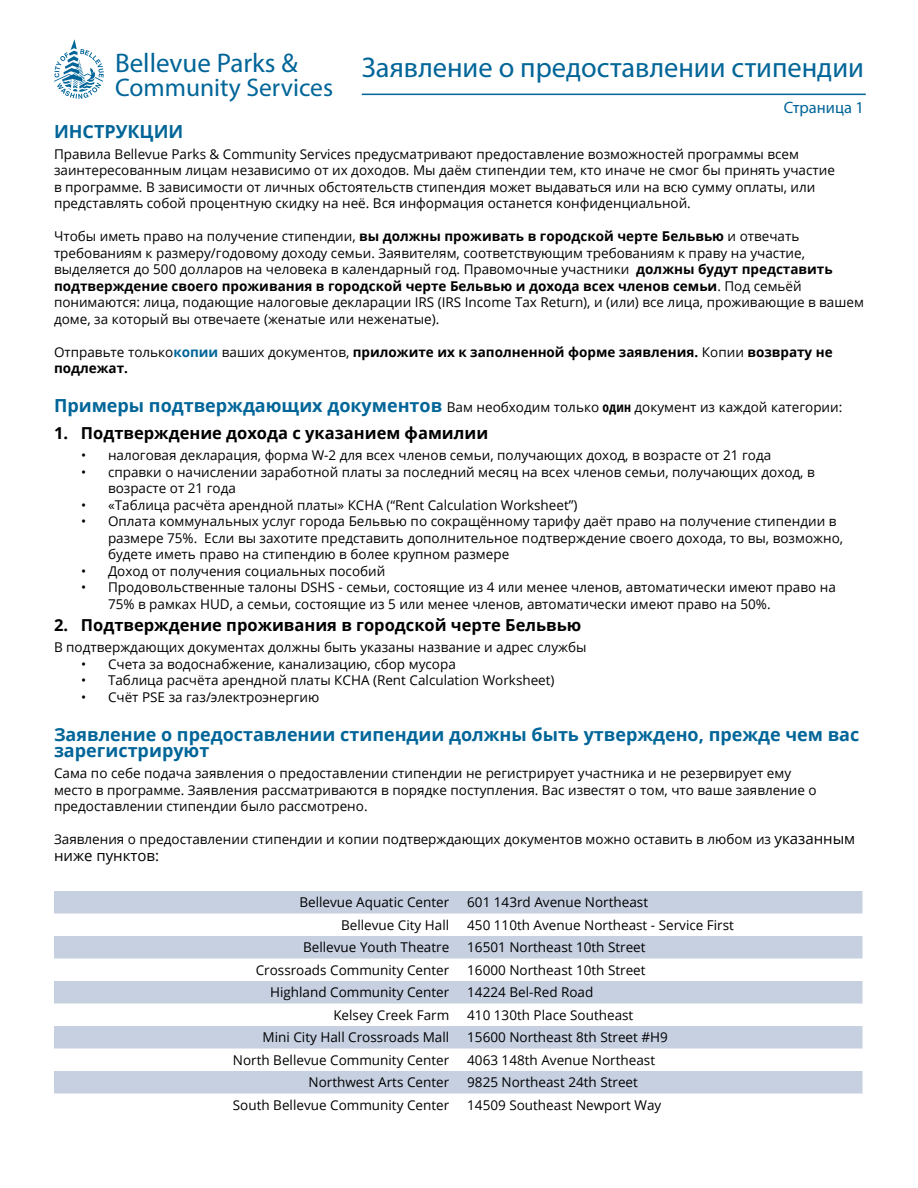
<style>
.page{position:relative;width:918px;height:1188px;background:#fff}
.page>*{position:absolute;margin:0;border:0;box-sizing:border-box;transform-origin:0 0}
.TITLE_of_document{font:28.5px "Myriad Pro";color:#006598}
.TITLE_of_document-2{font:27px "Myriad Pro";color:#006598}
.TITLE_of_document-3{font:25.5px "Myriad Pro";color:#006598}
.Title_over_pparr{font:700 18px/16.5px "Open Sans";color:#006598}
.numbered_subtitles{font:700 16.5px "Open Sans";color:#000}
.TITLE_of_document-4{font:16.5px "Myriad Pro";color:#006598}
.Insructions{font:15px "Open Sans";color:#000}
.Insructions-2{font:13.5px/16.5px "Open Sans";color:#000}
.Centers_addresses{font:13.5px "Open Sans";color:#000}
.Insructions-3{font:700 13.5px/16.5px "Open Sans";color:#000}
.Title_over_pparr-2{font:13.5px "Open Sans";color:#000}
.s1{font-weight:700}
.s2{font-weight:400}
.s3{color:#006598}
.s4{font-weight:700;font-size:18px;color:#006598}
.s5{font-weight:700;font-stretch:condensed}
.s6{font-size:15px}
</style>
<div class="page">
<hr style="left:362px;top:94px;width:504px;height:1px;background:#006598">
<svg style="left:54px;top:891px;width:808px;height:203px;fill:#c6d0e1"></svg>
<svg style="left:54px;top:39px;width:50px;height:60px"></svg>
<p class="TITLE_of_document-2" style="left:115px;top:46px;width:184px">Bellevue Parks &amp;</p>
<p class="TITLE_of_document-3" style="left:115px;top:72px;width:220px">Community Services</p>
<p class="TITLE_of_document" style="left:362px;top:49px;width:504px">Заявление о предоставлении стипендии</p>
<p class="TITLE_of_document-4" style="left:784px;top:97px;width:82px">Страница 1</p>
<p class="Title_over_pparr" style="left:54px;top:122px;width:131px">ИНСТРУКЦИИ</p>
<p class="Insructions-2" style="left:54px;top:145px;width:782px">Правила Bellevue Parks &amp; Community Services предусматривают предоставление возможностей программы всем заинтересованным лицам независимо от их доходов. Мы даём стипендии тем, кто иначе не смог бы принять участие в программе. В зависимости от личных обстоятельств стипендия может выдаваться или на всю сумму оплаты, или представлять собой процентную скидку на неё. Вся информация останется конфиденциальной.</p>
<p class="Insructions-2" style="left:54px;top:228px;width:811px">Чтобы иметь право на получение стипендии, <span class="s1">вы должны проживать в городской черте Бельвью</span> и отвечать требованиям к размеру/годовому доходу семьи. Заявителям, соответствующим требованиям к праву на участие, выделяется до 500 долларов на человека в календарный год. Правомочные участники <span class="s1">должны будут представить подтверждение своего проживания в городской черте Бельвью и дохода всех членов семьи</span>. Под семьёй понимаются: лица, подающие налоговые декларации IRS (IRS Income Tax Return), и (или) все лица, проживающие в вашем доме, за который вы отвечаете (женатые или неженатые).</p>
<p class="Insructions-3" style="left:54px;top:343px;width:780px"><span class="s2">Отправьте только</span><span class="s3">копии</span> <span class="s2">ваших документов,</span> приложите их к заполненной форме заявления. <span class="s2">Копии</span> возврату не подлежат.</p>
<p class="Title_over_pparr-2" style="left:54px;top:398px;width:790px"><span class="s4">Примеры подтверждающих документов</span> Вам необходим только <span class="s5">один</span> документ из каждой категории:</p>
<p class="numbered_subtitles" style="left:54px;top:422px;width:436px">1. Подтверждение дохода с указанием фамилии</p>
<p class="Insructions-2" style="left:81px;top:447px;width:692px">• налоговая декларация, форма W-2 для всех членов семьи, получающих доход, в возрасте от 21 года</p>
<p class="Insructions-2" style="left:108px;top:463px;width:708px;text-indent:-27px">• справки о начислении заработной платы за последний месяц на всех членов семьи, получающих доход, в возрасте от 21 года</p>
<p class="Insructions-2" style="left:81px;top:496px;width:498px">• «Таблица расчёта арендной платы» КСНА (“Rent Calculation Worksheet”)</p>
<p class="Insructions-2" style="left:108px;top:513px;width:737px;text-indent:-27px">• Оплата коммунальных услуг города Бельвью по сокращённому тарифу даёт право на получение стипендии в размере 75%. Если вы захотите представить дополнительное подтверждение своего дохода, то вы, возможно, будете иметь право на стипендию в более крупном размере</p>
<p class="Insructions-2" style="left:81px;top:562px;width:306px">• Доход от получения социальных пособий</p>
<p class="Insructions-2" style="left:108px;top:579px;width:729px;text-indent:-27px">• Продовольственные талоны DSHS - семьи, состоящие из 4 или менее членов, автоматически имеют право на<br>75% в рамках HUD, а семьи, состоящие из 5 или менее членов, автоматически имеют право на 50%.</p>
<p class="numbered_subtitles" style="left:54px;top:614px;width:529px">2. Подтверждение проживания в городской черте Бельвью</p>
<p class="Insructions-2" style="left:54px;top:639px;width:534px">В подтверждающих документах должны быть указаны название и адрес службы</p>
<p class="Insructions-2" style="left:81px;top:655px;width:376px">• Счета за водоснабжение, канализацию, сбор мусора</p>
<p class="Insructions-2" style="left:81px;top:672px;width:475px">• Таблица расчёта арендной платы КСНА (Rent Calculation Worksheet)</p>
<p class="Insructions-2" style="left:81px;top:688px;width:240px">• Счёт PSE за газ/электроэнергию</p>
<p class="Title_over_pparr" style="left:54px;top:725px;width:807px">Заявление о предоставлении стипендии должны быть утверждено, прежде чем вас зарегистрируют</p>
<p class="Insructions-2" style="left:54px;top:765px;width:764px">Сама по себе подача заявления о предоставлении стипендии не регистрирует участника и не резервирует ему место в программе. Заявления рассматриваются в порядке поступления. Вас известят о том, что ваше заявление о предоставлении стипендии было рассмотрено.</p>
<p class="Insructions-2" style="left:54px;top:831px;width:803px">Заявления о предоставлении стипендии и копии подтверждающих документов можно оставить в любом из <span class="s6">указанным</span></p>
<p class="Insructions" style="left:54px;top:845px;width:107px">ниже пунктов:</p>
<p class="Centers_addresses" style="left:299px;top:893px;width:151px">Bellevue Aquatic Center</p>
<p class="Centers_addresses" style="left:467px;top:893px;width:182px">601 143rd Avenue Northeast</p>
<p class="Centers_addresses" style="left:341px;top:916px;width:110px">Bellevue City Hall</p>
<p class="Centers_addresses" style="left:467px;top:916px;width:268px">450 110th Avenue Northeast - Service First</p>
<p class="Centers_addresses" style="left:303px;top:938px;width:148px">Bellevue Youth Theatre</p>
<p class="Centers_addresses" style="left:467px;top:938px;width:180px">16501 Northeast 10th Street</p>
<p class="Centers_addresses" style="left:256px;top:961px;width:195px">Crossroads Community Center</p>
<p class="Centers_addresses" style="left:467px;top:961px;width:180px">16000 Northeast 10th Street</p>
<p class="Centers_addresses" style="left:270px;top:983px;width:181px">Highland Community Center</p>
<p class="Centers_addresses" style="left:467px;top:983px;width:128px">14224 Bel-Red Road</p>
<p class="Centers_addresses" style="left:333px;top:1006px;width:117px">Kelsey Creek Farm</p>
<p class="Centers_addresses" style="left:467px;top:1006px;width:168px">410 130th Place Southeast</p>
<p class="Centers_addresses" style="left:263px;top:1028px;width:188px">Mini City Hall Crossroads Mall</p>
<p class="Centers_addresses" style="left:467px;top:1028px;width:202px">15600 Northeast 8th Street #H9</p>
<p class="Centers_addresses" style="left:233px;top:1051px;width:218px">North Bellevue Community Center</p>
<p class="Centers_addresses" style="left:467px;top:1051px;width:189px">4063 148th Avenue Northeast</p>
<p class="Centers_addresses" style="left:309px;top:1073px;width:142px">Northwest Arts Center</p>
<p class="Centers_addresses" style="left:467px;top:1073px;width:172px">9825 Northeast 24th Street</p>
<p class="Centers_addresses" style="left:233px;top:1096px;width:218px">South Bellevue Community Center</p>
<p class="Centers_addresses" style="left:467px;top:1096px;width:196px">14509 Southeast Newport Way</p>
</div>
